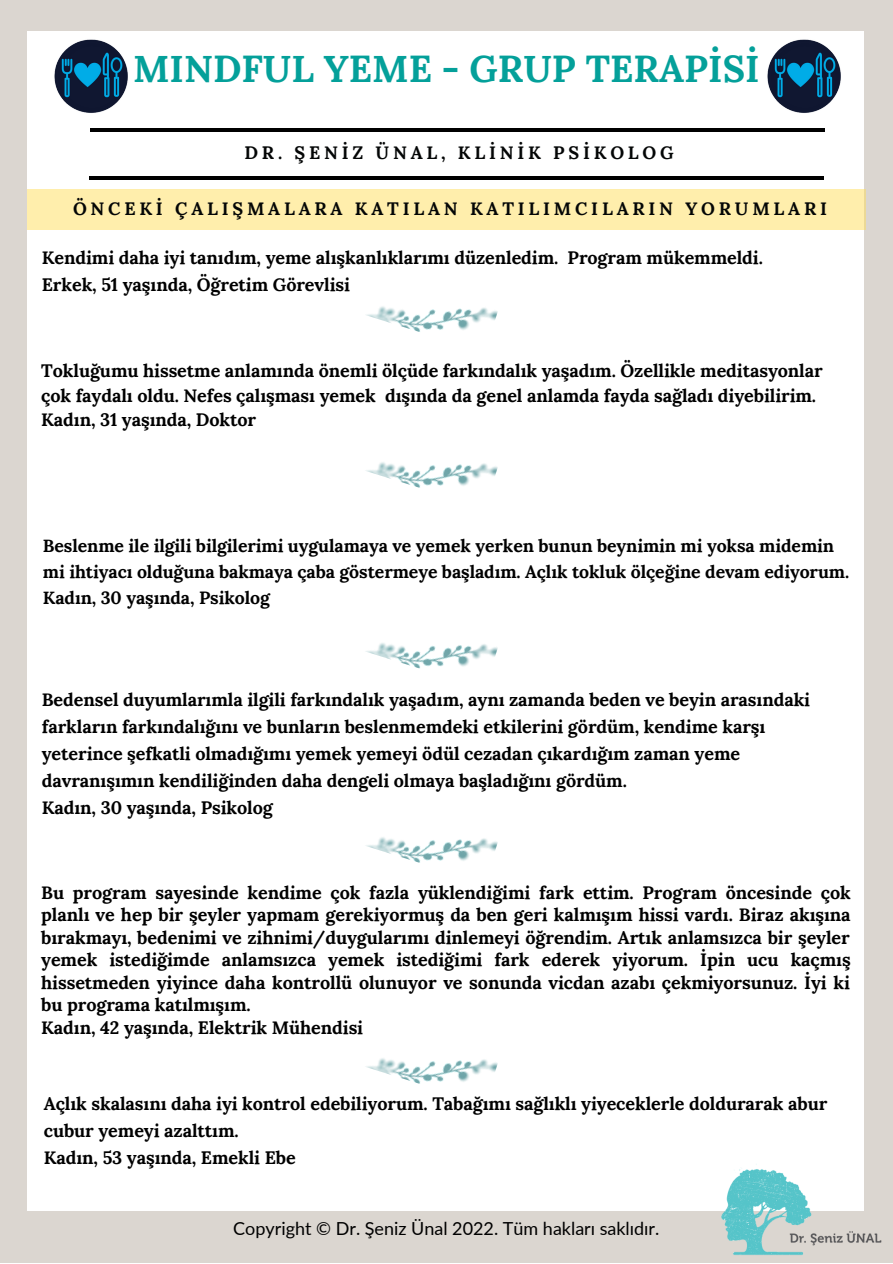
<style>
.page{position:relative;width:893px;height:1264px;background:#fff}
.page>*{position:absolute;margin:0;border:0;box-sizing:border-box;transform-origin:0 0}
.t1{font:700 37.5px "Lora";color:#04a09a}
.t2{font:700 18px/27px "Lora";letter-spacing:-.005em;color:#000}
.t3{font:700 18px "Lora";letter-spacing:.21em;color:#040606}
.t4{font:18px "Lato";color:#000}
.t5{font:700 17.7px/25.8px "Lora";letter-spacing:-.005em;color:#000}
</style>
<div class="page">
<div style="left:0;top:0;width:892px;height:1262px;background:#dbd6d0"></div>
<div style="left:27px;top:31px;width:837px;height:1225px;background:#fff"></div>
<div style="left:0;top:1211px;width:892px;height:51px;background:#dbd6d0"></div>
<img style="left:721px;top:1164px;width:161px;height:91px">
<div style="left:27px;top:189px;width:838px;height:40px;background:#ffeeac"></div>
<img style="left:366px;top:306px;width:132px;height:26px">
<img style="left:366px;top:462px;width:132px;height:26px">
<img style="left:366px;top:643px;width:132px;height:26px">
<img style="left:366px;top:837px;width:132px;height:26px">
<img style="left:366px;top:1058px;width:132px;height:26px">
<hr style="left:91px;top:128px;width:734px;height:4px;background:#000">
<hr style="left:89px;top:176px;width:734px;height:3px;background:#000">
<img style="left:54px;top:39px;width:74px;height:74px">
<img style="left:767px;top:39px;width:74px;height:74px">
<h1 class="t1" style="left:133px;top:44px;width:628px">MINDFUL YEME - GRUP TERAPİSİ</h1>
<p class="t3" style="left:244px;top:141px;width:430px">DR. ŞENİZ ÜNAL, KLİNİK PSİKOLOG</p>
<p class="t3" style="left:73px;top:196px;width:755px">ÖNCEKİ ÇALIŞMALARA KATILAN KATILIMCILARIN YORUMLARI</p>
<p class="t2" style="left:42px;top:244px;width:722px">Kendimi daha iyi tanıdım, yeme alışkanlıklarımı düzenledim. Program mükemmeldi.<br>Erkek, 51 yaşında, Öğretim Görevlisi</p>
<p class="t2" style="left:41px;top:358px;width:783px;line-height:24.8px">Tokluğumu hissetme anlamında önemli ölçüde farkındalık yaşadım. Özellikle meditasyonlar çok faydalı oldu. Nefes çalışması yemek dışında da genel anlamda fayda sağladı diyebilirim.<br>Kadın, 31 yaşında, Doktor</p>
<p class="t5" style="left:43px;top:533px;width:807px">Beslenme ile ilgili bilgilerimi uygulamaya ve yemek yerken bunun beynimin mi yoksa midemin mi ihtiyacı olduğuna bakmaya çaba göstermeye başladım. Açlık tokluk ölçeğine devam ediyorum.<br>Kadın, 30 yaşında, Psikolog</p>
<p class="t2" style="left:42px;top:685px;width:769px">Bedensel duyumlarımla ilgili farkındalık yaşadım, aynı zamanda beden ve beyin arasındaki farkların farkındalığını ve bunların beslenmemdeki etkilerini gördüm, kendime karşı yeterince şefkatli olmadığımı yemek yemeyi ödül cezadan çıkardığım zaman yeme davranışımın kendiliğinden daha dengeli olmaya başladığını gördüm.<br>Kadın, 30 yaşında, Psikolog</p>
<p class="t2" style="left:41px;top:881px;width:811px;line-height:22.5px">Bu program sayesinde kendime çok fazla yüklendiğimi fark ettim. Program öncesinde çok planlı ve hep bir şeyler yapmam gerekiyormuş da ben geri kalmışım hissi vardı. Biraz akışına bırakmayı, bedenimi ve zihnimi/duygularımı dinlemeyi öğrendim. Artık anlamsızca bir şeyler yemek istediğimde anlamsızca yemek istediğimi fark ederek yiyorum. İpin ucu kaçmış hissetmeden yiyince daha kontrollü olunuyor ve sonunda vicdan azabı çekmiyorsunuz. İyi ki bu programa katılmışım.<br>Kadın, 42 yaşında, Elektrik Mühendisi</p>
<p class="t2" style="left:44px;top:1089px;width:785px">Açlık skalasını daha iyi kontrol edebiliyorum. Tabağımı sağlıklı yiyeceklerle doldurarak abur cubur yemeyi azalttım.<br>Kadın, 53 yaşında, Emekli Ebe</p>
<p class="t4" style="left:233px;top:1216px;width:427px">Copyright © Dr. Şeniz Ünal 2022. Tüm hakları saklıdır.</p>
</div>
